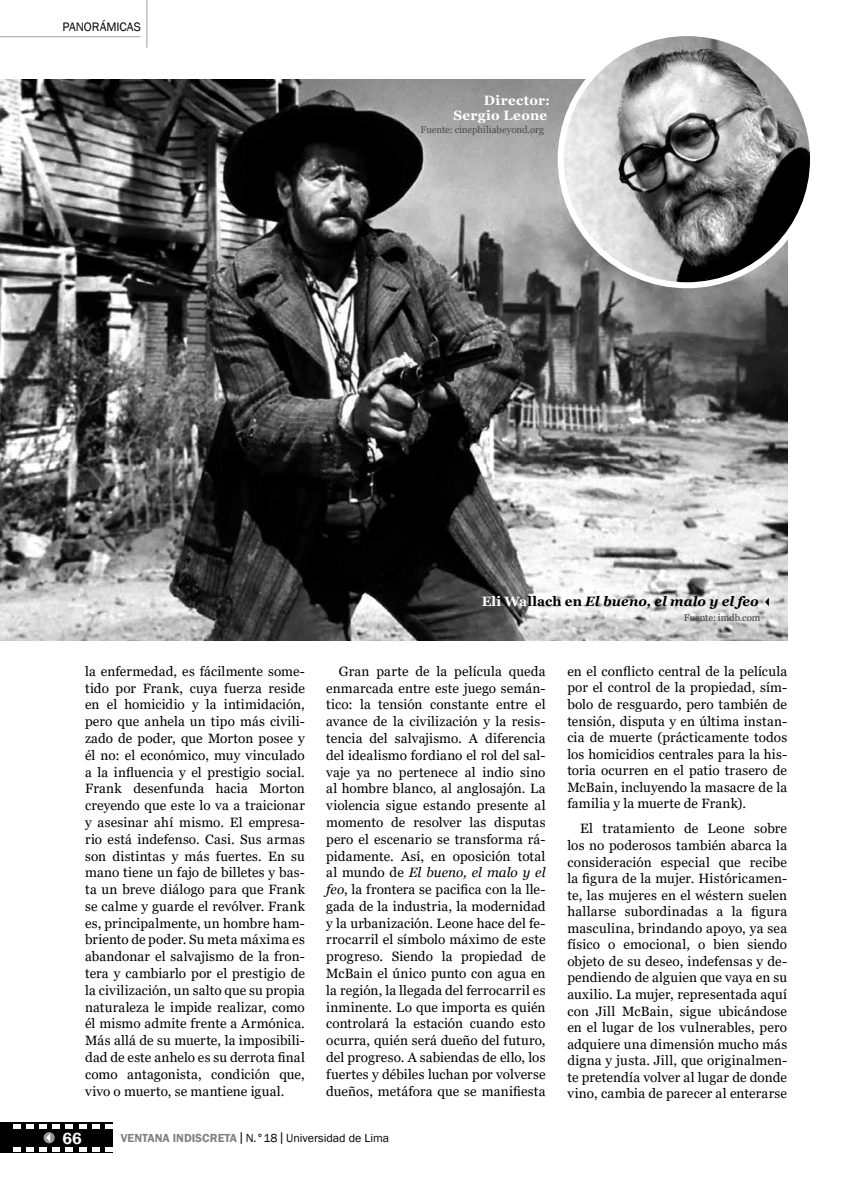
<style>
.page{position:relative;width:851px;height:1191px;background:#fff}
.page>*{position:absolute;margin:0;border:0;box-sizing:border-box;transform-origin:0 0}
.t1{font:600 16.5px "Franklin Gothic";color:#fff}
.t2{font:13.5px/16.8px "Georgia";letter-spacing:.01em;color:#000;text-align:justify}
.t3{font:italic 700 13.5px "Georgia";letter-spacing:.005em;color:#000}
.t4{font:700 13.5px/14.2px "Georgia";letter-spacing:.025em;color:#fff;text-align:right}
.t5{font:12.6px "Franklin Gothic";letter-spacing:-.005em;color:#000}
.t6{font:12px "Franklin Gothic";color:#000}
.t7{font:9.75px "Georgia";letter-spacing:-.01em;color:#4d4d4f}
.t8{font:9.75px "Georgia";letter-spacing:-.015em;color:#414042}
.s1{font-style:normal;color:#fff}
.s2{font-style:normal}
.s3{font-style:italic}
.s4{font-weight:600;color:#808285}
.s5{font-size:9.6px}
</style>
<div class="page">
<hr style="left:0;top:36px;width:140px;height:1px;background:#a7a9ac">
<hr style="left:146px;top:0;width:1px;height:48px;background:#a7a9ac">
<div style="left:0;top:1122px;width:112px;height:31px;background:#000"></div>
<svg style="left:105px;top:1124px;width:7px;height:4px"></svg>
<svg style="left:92px;top:1124px;width:7px;height:4px"></svg>
<svg style="left:79px;top:1124px;width:7px;height:4px"></svg>
<svg style="left:66px;top:1124px;width:7px;height:4px"></svg>
<svg style="left:27px;top:1124px;width:7px;height:4px"></svg>
<svg style="left:13px;top:1124px;width:7px;height:4px"></svg>
<svg style="left:105px;top:1147px;width:7px;height:4px"></svg>
<svg style="left:92px;top:1147px;width:7px;height:4px"></svg>
<svg style="left:79px;top:1147px;width:7px;height:4px"></svg>
<svg style="left:66px;top:1147px;width:7px;height:4px"></svg>
<svg style="left:27px;top:1147px;width:7px;height:4px"></svg>
<svg style="left:13px;top:1147px;width:7px;height:4px"></svg>
<svg style="left:40px;top:1124px;width:20px;height:27px"></svg>
<img style="left:0;top:80px;width:787px;height:560px">
<img style="left:560px;top:33px;width:252px;height:252px;border-radius:126px">
<div style="left:557px;top:30px;width:258px;height:258px;border:6px solid #fff;border-radius:50%"></div>
<svg style="left:765px;top:597px;width:3px;height:9px"></svg>
<p class="t5" style="left:62px;top:19px;width:80px">PANORÁMICAS</p>
<p class="t4" style="left:453px;top:94px;width:98px">Director:<br>Sergio Leone</p>
<p class="t7" style="left:420px;top:124px;width:125px">Fuente: cinephiliabeyond.org</p>
<p class="t3" style="left:481px;top:593px;width:278px"><span class="s1">Eli Wa</span><span class="s2">llach en</span> El bueno, el malo y el feo</p>
<p class="t8" style="left:683px;top:611px;width:78px">Fuente: imdb.com</p>
<p class="t2" style="left:85px;top:663px;width:221px">la enfermedad, es fácilmente some&shy;tido por Frank, cuya fuerza reside en el homicidio y la intimidación, pero que anhela un tipo más civili&shy;zado de poder, que Morton posee y él no: el económico, muy vinculado a la influencia y el prestigio social.<br>Frank desenfunda hacia Morton creyendo que este lo va a traicionar y asesinar ahí mismo. El empresa&shy;rio está indefenso. Casi. Sus armas son distintas y más fuertes. En su mano tiene un fajo de billetes y bas&shy;ta un breve diálogo para que Frank se calme y guarde el revólver. Frank es, principalmente, un hombre ham&shy;briento de poder. Su meta máxima es abandonar el salvajismo de la fron&shy;tera y cambiarlo por el prestigio de la civilización, un salto que su propia naturaleza le impide realizar, como él mismo admite frente a Armónica.<br>Más allá de su muerte, la imposibili&shy;dad de este anhelo es su derrota final como antagonista, condición que, vivo o muerto, se mantiene igual.</p>
<p class="t2" style="left:326px;top:663px;width:221px;text-indent:13px">Gran parte de la película queda enmarcada entre este juego semán&shy;tico: la tensión constante entre el avance de la civilización y la resis&shy;tencia del salvajismo. A diferencia del idealismo fordiano el rol del sal&shy;vaje ya no pertenece al indio sino al hombre blanco, al anglosajón. La violencia sigue estando presente al momento de resolver las disputas pero el escenario se transforma rá&shy;pidamente. Así, en oposición total al mundo de <span class="s3">El bueno, el malo y el feo</span>, la frontera se pacifica con la lle&shy;gada de la industria, la modernidad y la urbanización. Leone hace del fe&shy;rrocarril el símbolo máximo de este progreso. Siendo la propiedad de McBain el único punto con agua en la región, la llegada del ferrocarril es inminente. Lo que importa es quién controlará la estación cuando esto ocurra, quién será dueño del futuro, del progreso. A sabiendas de ello, los fuertes y débiles luchan por volverse dueños, metáfora que se manifiesta</p>
<p class="t2" style="left:567px;top:663px;width:221px">en el conflicto central de la película por el control de la propiedad, sím&shy;bolo de resguardo, pero también de tensión, disputa y en última instan&shy;cia de muerte (prácticamente todos los homicidios centrales para la his&shy;toria ocurren en el patio trasero de McBain, incluyendo la masacre de la familia y la muerte de Frank).</p>
<p class="t2" style="left:567px;top:820px;width:221px;text-indent:13px">El tratamiento de Leone sobre los no poderosos también abarca la consideración especial que recibe la figura de la mujer. Históricamen&shy;te, las mujeres en el wéstern suelen hallarse subordinadas a la figura masculina, brindando apoyo, ya sea físico o emocional, o bien siendo objeto de su deseo, indefensas y de&shy;pendiendo de alguien que vaya en su auxilio. La mujer, representada aquí con Jill McBain, sigue ubicándose en el lugar de los vulnerables, pero adquiere una dimensión mucho más digna y justa. Jill, que originalmen&shy;te pretendía volver al lugar de donde vino, cambia de parecer al enterarse</p>
<p class="t1" style="left:62px;top:1127px;width:21px">66</p>
<p class="t6" style="left:121px;top:1130px;width:270px"><span class="s4">VENTANA INDISCRETA</span><span class="s5">│</span>N.°18<span class="s5">│</span>Universidad de Lima</p>
</div>
